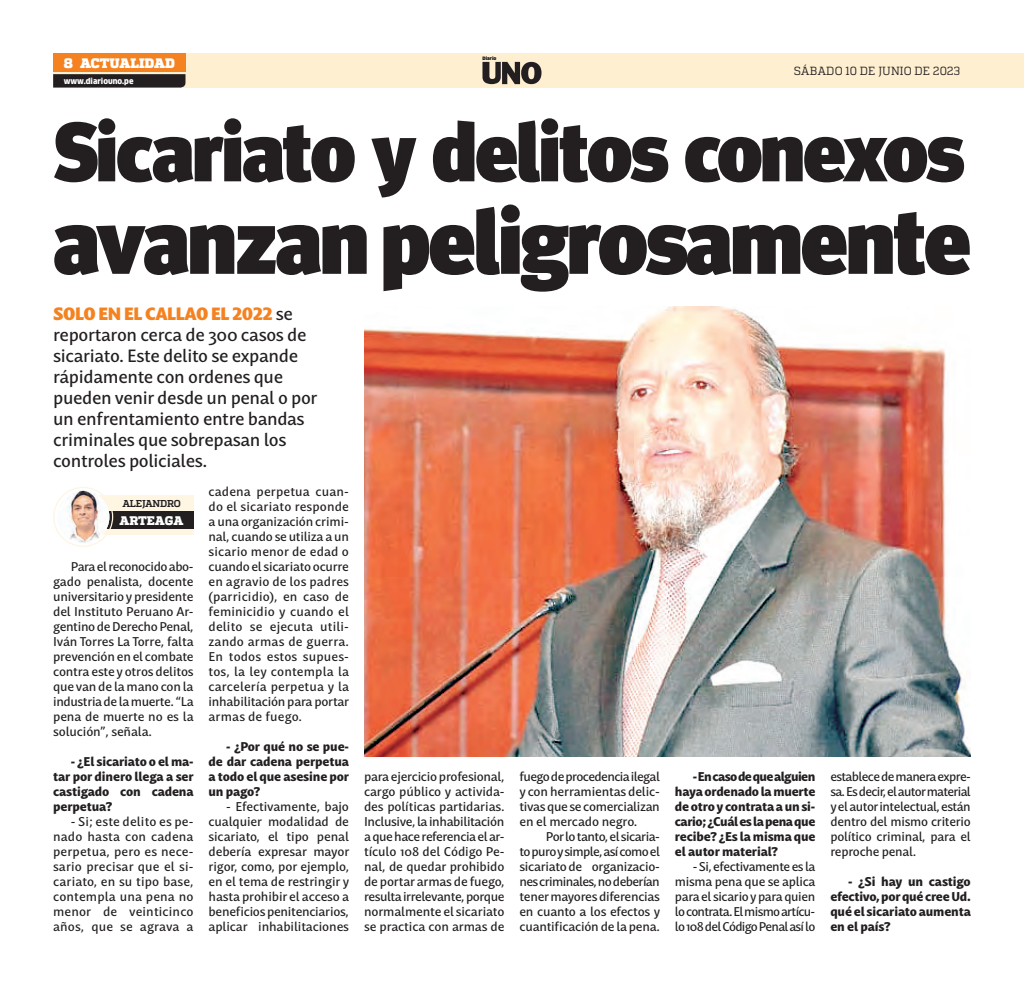
<style>
.page{position:relative;width:1024px;height:990px;background:#fff}
.page>*{position:absolute;margin:0;border:0;box-sizing:border-box;transform-origin:0 0}
.TITULAR{font:900 92.38px "Meta Head OT";letter-spacing:-.02em;color:#231f20}
.TITULAR-2{font:900 84px "Meta Head OT";letter-spacing:-.02em;color:#231f20}
.t1{font:500 17.5px/21px "Mastro Sans";letter-spacing:-.02em;color:#231f20}
.t2{font:900 13.75px "Quadon";letter-spacing:-.005em;color:#fff}
.TEXTO_NOTA{font:500 12.5px/15px "Mastro Sans";letter-spacing:-.02em;color:#231f20;text-align:justify}
.TEXTO_NOTA-2{font:800 12.5px/15px "Mastro Sans";letter-spacing:-.01em;color:#231f20;text-align:justify}
.CARGO_CREDITO{font:800 12.5px "Quadon";letter-spacing:-.005em;color:#fff}
.t3{font:11.75px "Quadon";color:#231f20;scale:.95 1}
.NOMBRE_CREDITO{font:700 10px "Quadon";letter-spacing:-.03em;color:#231f20}
.t4{font:900 7.88px "Clan Pro";color:#fff;scale:.95 1}
.t5{font:900 4.62px "Clan Pro";letter-spacing:-.01em;color:#231f20}
.s1{font-weight:900;color:#f58220}
</style>
<div class="page">
<img style="left:364px;top:307px;width:607px;height:450px">
<div style="left:53px;top:53px;width:971px;height:35px;background:#feefd1"></div>
<div style="left:53px;top:53px;width:132px;height:19px;background:#f58220"></div>
<svg style="left:53px;top:74px;width:132px;height:14px;background:#2d2828"></svg>
<svg style="left:482px;top:62px;width:59px;height:22px"></svg>
<div style="left:85px;top:496px;width:109px;height:39px;background:#fef5e3"></div>
<div style="left:99px;top:511px;width:95px;height:17px;background:#231f20"></div>
<div style="left:53px;top:487px;width:60px;height:60px;border:1px solid #fef5e3;border-radius:50%"></div>
<img style="left:57px;top:491px;width:52px;height:52px;border-radius:26px">
<p class="t2" style="left:64px;top:55px;width:11px">8</p>
<p class="t2" style="left:80px;top:55px;width:96px">ACTUALIDAD</p>
<p class="t4" style="left:64px;top:76px;width:75px">www.diariouno.pe</p>
<p class="t5" style="left:482px;top:56px;width:15px">Diario</p>
<p class="t3" style="left:793px;top:64px;width:177px">SÁBADO 10 DE JUNIO DE 2023</p>
<p class="TITULAR-2" style="left:53px;top:102px;width:912px">Sicariato y delitos conexos</p>
<p class="TITULAR" style="left:53px;top:187px;width:919px">avanzan peligrosamente</p>
<p class="t1" style="left:53px;top:302px;width:266px"><span class="s1">SOLO EN EL CALLAO EL 2022</span> se reportaron cerca de 300 casos de sicariato. Este delito se expande rápidamente con ordenes que pueden venir desde un penal o por un enfrentamiento entre bandas criminales que sobrepasan los controles policiales.</p>
<p class="NOMBRE_CREDITO" style="left:122px;top:498px;width:60px">ALEJANDRO</p>
<p class="CARGO_CREDITO" style="left:119px;top:513px;width:66px">ARTEAGA</p>
<p class="TEXTO_NOTA" style="left:53px;top:558px;width:142px;text-indent:18px">Para el reconocido abo&shy;gado penalista, docente universitario y presidente del Instituto Peruano Ar&shy;gentino de Derecho Penal, Iván Torres La Torre, falta prevención en el combate contra este y otros delitos que van de la mano con la industria de la muerte. “La pena de muerte no es la solución”, señala.</p>
<p class="TEXTO_NOTA-2" style="left:53px;top:753px;width:142px;text-indent:18px">- ¿El sicariato o el ma&shy;tar por dinero llega a ser castigado con cadena perpetua?</p>
<p class="TEXTO_NOTA" style="left:53px;top:813px;width:142px;text-indent:18px">- Si; este delito es pe&shy;nado hasta con cadena perpetua, pero es nece&shy;sario precisar que el si&shy;cariato, en su tipo base, contempla una pena no menor de veinticinco años, que se agrava a</p>
<p class="TEXTO_NOTA" style="left:209px;top:483px;width:142px">cadena perpetua cuan&shy;do el sicariato responde a una organización crimi&shy;nal, cuando se utiliza a un sicario menor de edad o cuando el sicariato ocurre en agravio de los padres (parricidio), en caso de feminicidio y cuando el delito se ejecuta utili&shy;zando armas de guerra.<br>En todos estos supues&shy;tos, la ley contempla la carcelería perpetua y la inhabilitación para portar armas de fuego.</p>
<p class="TEXTO_NOTA-2" style="left:208px;top:738px;width:142px;text-indent:18px">- ¿Por qué no se pue&shy;de dar cadena perpetua a todo el que asesine por un pago?</p>
<p class="TEXTO_NOTA" style="left:208px;top:798px;width:142px;text-indent:18px">- Efectivamente, bajo cualquier modalidad de sicariato, el tipo penal debería expresar mayor rigor, como, por ejemplo, en el tema de restringir y hasta prohibir el acceso a beneficios penitenciarios, aplicar inhabilitaciones</p>
<p class="TEXTO_NOTA" style="left:364px;top:768px;width:142px">para ejercicio profesional, cargo público y activida&shy;des políticas partidarias.<br>Inclusive, la inhabilitación a que hace referencia el ar&shy;tículo 108 del Código Pe&shy;nal, de quedar prohibido de portar armas de fuego, resulta irrelevante, porque normalmente el sicariato se practica con armas de</p>
<p class="TEXTO_NOTA" style="left:519px;top:768px;width:142px">fuego de procedencia ilegal y con herramientas delic&shy;tivas que se comercializan en el mercado negro.</p>
<p class="TEXTO_NOTA" style="left:519px;top:828px;width:142px;text-indent:26px">Por lo tanto, el sicaria&shy;to puro y simple, así como el sicariato de organizacio&shy;nes criminales, no deberían tener mayores diferencias en cuanto a los efectos y cuantificación de la pena.</p>
<p class="TEXTO_NOTA-2" style="left:675px;top:768px;width:142px;text-indent:18px">- En caso de que alguien haya ordenado la muerte de otro y contrata a un si&shy;cario; ¿Cuál es la pena que recibe? ¿Es la misma que el autor material?</p>
<p class="TEXTO_NOTA" style="left:675px;top:858px;width:142px;text-indent:18px">- Si, efectivamente es la misma pena que se aplica para el sicario y para quien lo contrata. El mismo artícu&shy;lo 108 del Código Penal así lo</p>
<p class="TEXTO_NOTA" style="left:830px;top:768px;width:142px">establece de manera expre&shy;sa. Es decir, el autor material y el autor intelectual, están dentro del mismo criterio político criminal, para el reproche penal.</p>
<p class="TEXTO_NOTA-2" style="left:830px;top:873px;width:142px;text-indent:18px">- ¿Si hay un castigo efectivo, por qué cree Ud. qué el sicariato aumenta en el país?</p>
</div>
